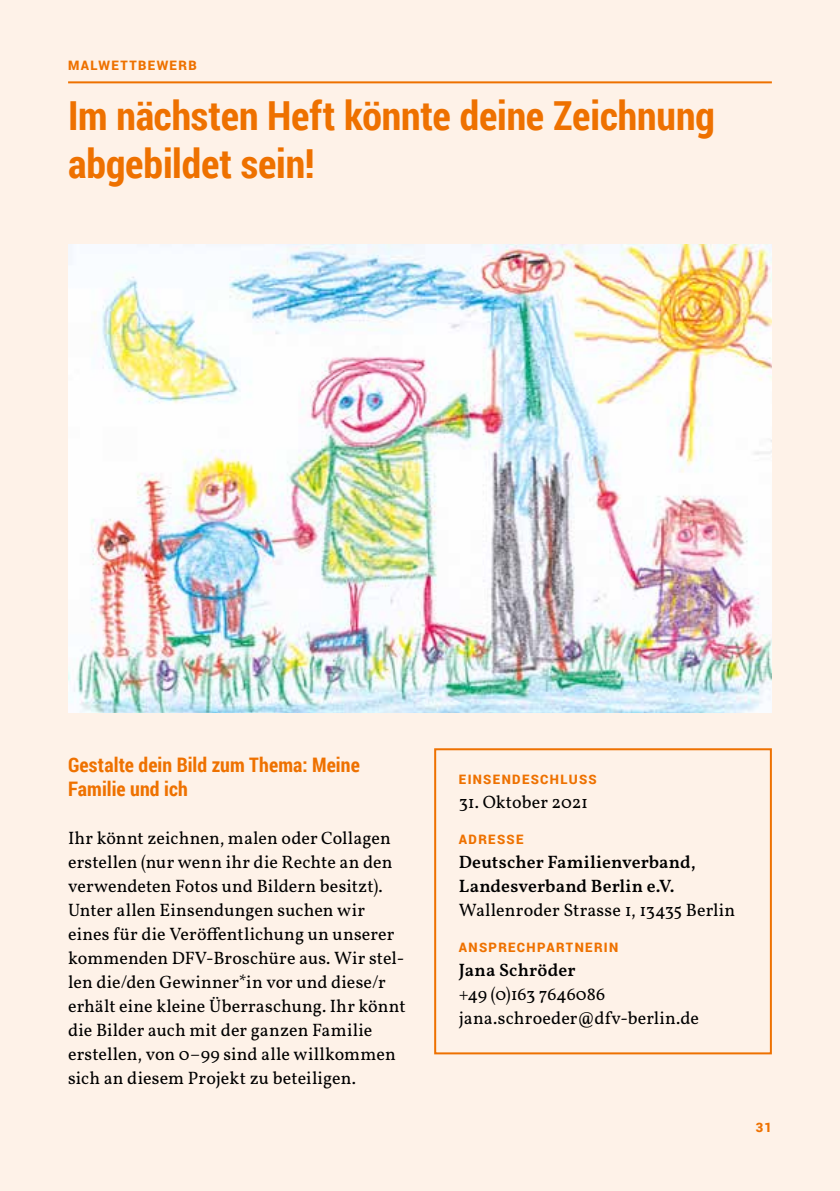
<style>
.page{position:relative;width:840px;height:1191px;background:#fff}
.page>*{position:absolute;margin:0;border:0;box-sizing:border-box;transform-origin:0 0}
.t1{font:700 40px/48px "Roboto Condensed";letter-spacing:-.005em;color:#ee7100}
.t2{font:700 20px/24px "Roboto Condensed";letter-spacing:.005em;color:#ee7100}
.t3{font:18px/24px "Vollkorn";letter-spacing:.005em;color:#000}
.t4{font:600 18px/24px "Vollkorn";letter-spacing:.01em;color:#000}
.t5{font:900 13px "Roboto";letter-spacing:.1em;color:#ee7100}
</style>
<div class="page">
<div style="left:0;top:0;width:839px;height:1191px;background:#fef2e8"></div>
<hr style="left:68px;top:81px;width:703px;height:2px;background:#ee7100">
<div style="left:434px;top:748px;width:337px;height:306px;border:2px solid #ee7100"></div>
<img style="left:68px;top:244px;width:703px;height:468px">
<p class="t5" style="left:68px;top:56px;width:130px">MALWETTBEWERB</p>
<h1 class="t1" style="left:68px;top:90px;width:648px">Im nächsten Heft könnte deine Zeichnung abgebildet sein!</h1>
<p class="t2" style="left:68px;top:752px;width:293px">Gestalte dein Bild zum Thema: Meine<br>Familie und ich</p>
<p class="t3" style="left:68px;top:826px;width:339px">Ihr könnt zeichnen, malen oder Collagen erstellen (nur wenn ihr die Rechte an den verwendeten Fotos und Bildern besitzt).<br>Unter allen Einsendungen suchen wir eines für die Veröffentlichung un unserer kommenden DFV-Broschüre aus. Wir stel&shy;len die/den Gewinner*in vor und diese/r erhält eine kleine Überraschung. Ihr könnt die Bilder auch mit der ganzen Familie erstellen, von 0–99 sind alle willkommen sich an diesem Projekt zu beteiligen.</p>
<p class="t5" style="left:458px;top:770px;width:139px">EINSENDESCHLUSS</p>
<p class="t3" style="left:458px;top:790px;width:130px">31. Oktober 2021</p>
<p class="t5" style="left:458px;top:830px;width:66px">ADRESSE</p>
<p class="t4" style="left:458px;top:850px;width:238px">Deutscher Familienverband,<br>Landesverband Berlin e.V.</p>
<p class="t3" style="left:458px;top:898px;width:278px">Wallenroder Strasse 1, 13435 Berlin</p>
<p class="t5" style="left:458px;top:938px;width:161px">ANSPRECHPARTNERIN</p>
<p class="t4" style="left:458px;top:958px;width:118px">Jana Schröder</p>
<p class="t3" style="left:458px;top:982px;width:242px">+49 (0)163 7646086 jana.schroeder@dfv-berlin.de</p>
<p class="t5" style="left:755px;top:1118px;width:18px">31</p>
</div>
